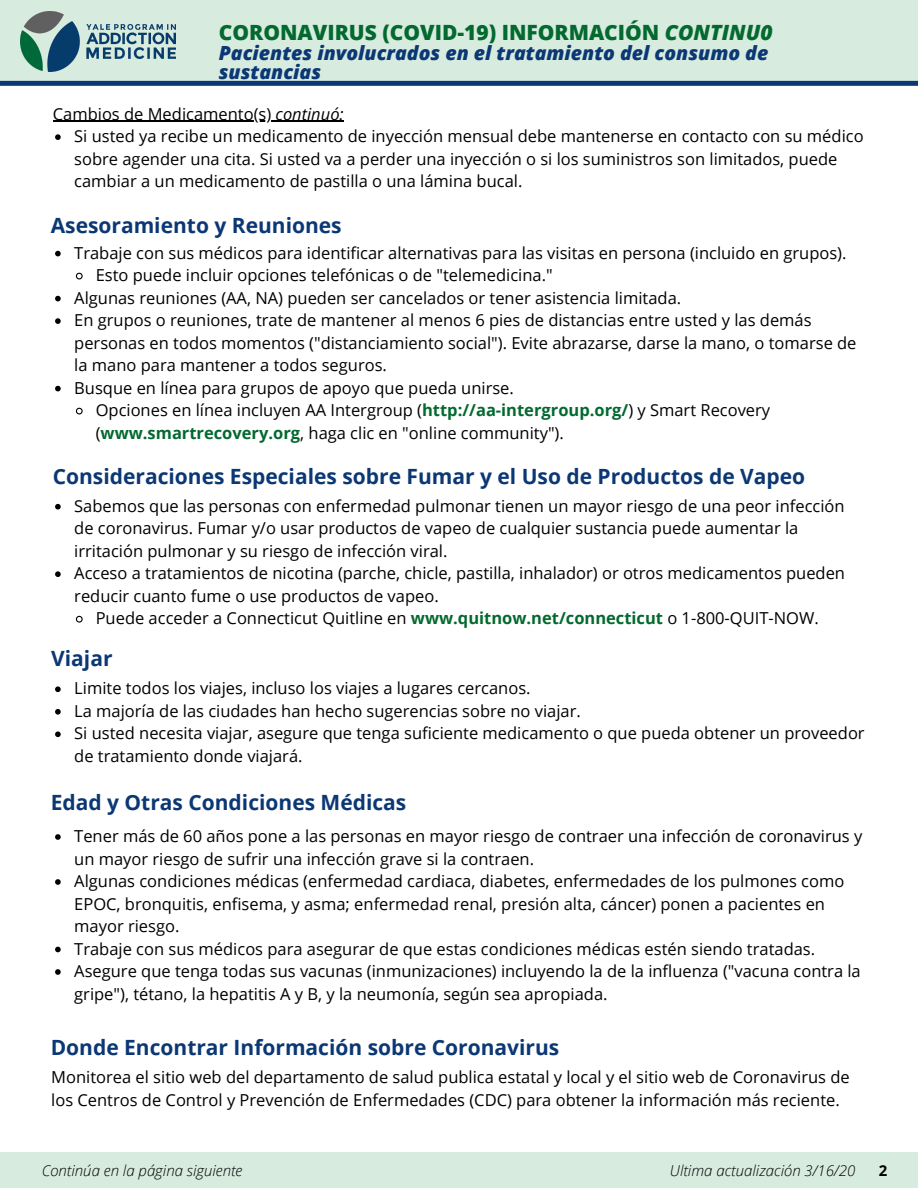
<style>
.page{position:relative;width:918px;height:1188px;background:#fff}
.page>*{position:absolute;margin:0;border:0;box-sizing:border-box;transform-origin:0 0}
.t1{font:700 21px "Open Sans";color:#0b3874}
.t2{font:800 21px "Open Sans";color:#03692f}
.t3{font:italic 800 19.5px/19.2px "Open Sans";color:#0b3874}
.t4{font:16.5px/22.5px "Open Sans";color:#000}
.t5{font:italic 300 15px "Open Sans";color:#000}
.t6{font:700 15px "Open Sans";color:#000}
.s1{font-style:italic}
.s2{font-weight:700;color:#03692f}
</style>
<div class="page">
<div style="left:0;top:0;width:918px;height:83px;background:#d7ebdf"></div>
<svg style="left:0;top:81px;width:918px;height:5px;background:#133e78"></svg>
<img style="left:20px;top:12px;width:155px;height:59px">
<svg style="left:55px;top:251px;width:6px;height:5px"></svg>
<svg style="left:75px;top:272px;width:8px;height:8px"></svg>
<svg style="left:55px;top:296px;width:6px;height:5px"></svg>
<svg style="left:55px;top:318px;width:6px;height:6px"></svg>
<svg style="left:55px;top:386px;width:6px;height:5px"></svg>
<svg style="left:75px;top:407px;width:8px;height:8px"></svg>
<svg style="left:55px;top:504px;width:6px;height:6px"></svg>
<svg style="left:55px;top:571px;width:6px;height:6px"></svg>
<svg style="left:75px;top:615px;width:8px;height:8px"></svg>
<svg style="left:55px;top:686px;width:6px;height:6px"></svg>
<svg style="left:55px;top:709px;width:6px;height:6px"></svg>
<svg style="left:55px;top:731px;width:6px;height:6px"></svg>
<svg style="left:55px;top:834px;width:6px;height:6px"></svg>
<svg style="left:55px;top:879px;width:6px;height:6px"></svg>
<svg style="left:55px;top:947px;width:6px;height:5px"></svg>
<svg style="left:55px;top:969px;width:6px;height:6px"></svg>
<div style="left:0;top:1153px;width:918px;height:35px;background:#d7ebdf"></div>
<svg style="left:55px;top:134px;width:6px;height:6px"></svg>
<hr style="left:53px;top:121px;width:223px;height:1px;background:#000">
<hr style="left:276px;top:121px;width:68px;height:1px;background:#000">
<p class="t2" style="left:219px;top:18px;width:555px">CORONAVIRUS (COVID-19) INFORMACIÓN <span class="s1">CONTINU0</span></p>
<p class="t3" style="left:219px;top:42px;width:551px">Pacientes involucrados en el tratamiento del consumo de sustancias</p>
<p class="t4" style="left:53px;top:102px;width:292px">Cambios de Medicamento(s) <span class="s1">continuó:</span></p>
<p class="t4" style="left:74px;top:125px;width:791px">Si usted ya recibe un medicamento de inyección mensual debe mantenerse en contacto con su médico sobre agender una cita. Si usted va a perder una inyección o si los suministros son limitados, puede cambiar a un medicamento de pastilla o una lámina bucal.</p>
<p class="t1" style="left:51px;top:211px;width:292px">Asesoramiento y Reuniones</p>
<p class="t4" style="left:74px;top:241px;width:774px">Trabaje con sus médicos para identificar alternativas para las visitas en persona (incluido en grupos).</p>
<p class="t4" style="left:96px;top:264px;width:459px">Esto puede incluir opciones telefónicas o de "telemedicina."</p>
<p class="t4" style="left:74px;top:286px;width:608px">Algunas reuniones (AA, NA) pueden ser cancelados or tener asistencia limitada.</p>
<p class="t4" style="left:74px;top:309px;width:739px">En grupos o reuniones, trate de mantener al menos 6 pies de distancias entre usted y las demás</p>
<p class="t4" style="left:74px;top:331px;width:784px">personas en todos momentos ("distanciamiento social"). Evite abrazarse, darse la mano, o tomarse de</p>
<p class="t4" style="left:74px;top:354px;width:314px">la mano para mantener a todos seguros.</p>
<p class="t4" style="left:74px;top:376px;width:441px">Busque en línea para grupos de apoyo que pueda unirse.</p>
<p class="t4" style="left:96px;top:399px;width:676px">Opciones en línea incluyen AA Intergroup (<span class="s2">http://aa-intergroup.org/</span>) y Smart Recovery</p>
<p class="t4" style="left:96px;top:421px;width:470px">(<span class="s2">www.smartrecovery.org</span>, haga clic en "online community").</p>
<p class="t1" style="left:53px;top:461px;width:754px">Consideraciones Especiales sobre Fumar y el Uso de Productos de Vapeo</p>
<p class="t4" style="left:74px;top:494px;width:772px">Sabemos que las personas con enfermedad pulmonar tienen un mayor riesgo de una peor infección</p>
<p class="t4" style="left:74px;top:517px;width:726px">de coronavirus. Fumar y/o usar productos de vapeo de cualquier sustancia puede aumentar la</p>
<p class="t4" style="left:74px;top:539px;width:375px">irritación pulmonar y su riesgo de infección viral.</p>
<p class="t4" style="left:74px;top:562px;width:772px">Acceso a tratamientos de nicotina (parche, chicle, pastilla, inhalador) or otros medicamentos pueden</p>
<p class="t4" style="left:74px;top:584px;width:366px">reducir cuanto fume o use productos de vapeo.</p>
<p class="t4" style="left:96px;top:607px;width:725px">Puede acceder a Connecticut Quitline en <span class="s2">www.quitnow.net/connecticut</span> o 1-800-QUIT-NOW.</p>
<p class="t1" style="left:51px;top:644px;width:63px">Viajar</p>
<p class="t4" style="left:74px;top:677px;width:792px">Limite todos los viajes, incluso los viajes a lugares cercanos.<br>La majoría de las ciudades han hecho sugerencias sobre no viajar.<br>Si usted necesita viajar, asegure que tenga suficiente medicamento o que pueda obtener un proveedor de tratamiento donde viajará.</p>
<p class="t1" style="left:51px;top:788px;width:357px">Edad y Otras Condiciones Médicas</p>
<p class="t4" style="left:74px;top:824px;width:790px">Tener más de 60 años pone a las personas en mayor riesgo de contraer una infección de coronavirus y un mayor riesgo de sufrir una infección grave si la contraen.<br>Algunas condiciones médicas (enfermedad cardiaca, diabetes, enfermedades de los pulmones como EPOC, bronquitis, enfisema, y asma; enfermedad renal, presión alta, cáncer) ponen a pacientes en mayor riesgo.<br>Trabaje con sus médicos para asegurar de que estas condiciones médicas estén siendo tratadas.<br>Asegure que tenga todas sus vacunas (inmunizaciones) incluyendo la de la influenza ("vacuna contra la gripe"), tétano, la hepatitis A y B, y la neumonía, según sea apropiada.</p>
<p class="t1" style="left:51px;top:1033px;width:510px">Donde Encontrar Información sobre Coronavirus</p>
<p class="t4" style="left:51px;top:1066px;width:800px">Monitorea el sitio web del departamento de salud publica estatal y local y el sitio web de Coronavirus de los Centros de Control y Prevención de Enfermedades (CDC) para obtener la información más reciente.</p>
<p class="t5" style="left:42px;top:1160px;width:202px">Continúa en la página siguiente</p>
<p class="t5" style="left:670px;top:1160px;width:187px">Ultima actualización 3/16/20</p>
<p class="t6" style="left:879px;top:1160px;width:10px">2</p>
</div>
